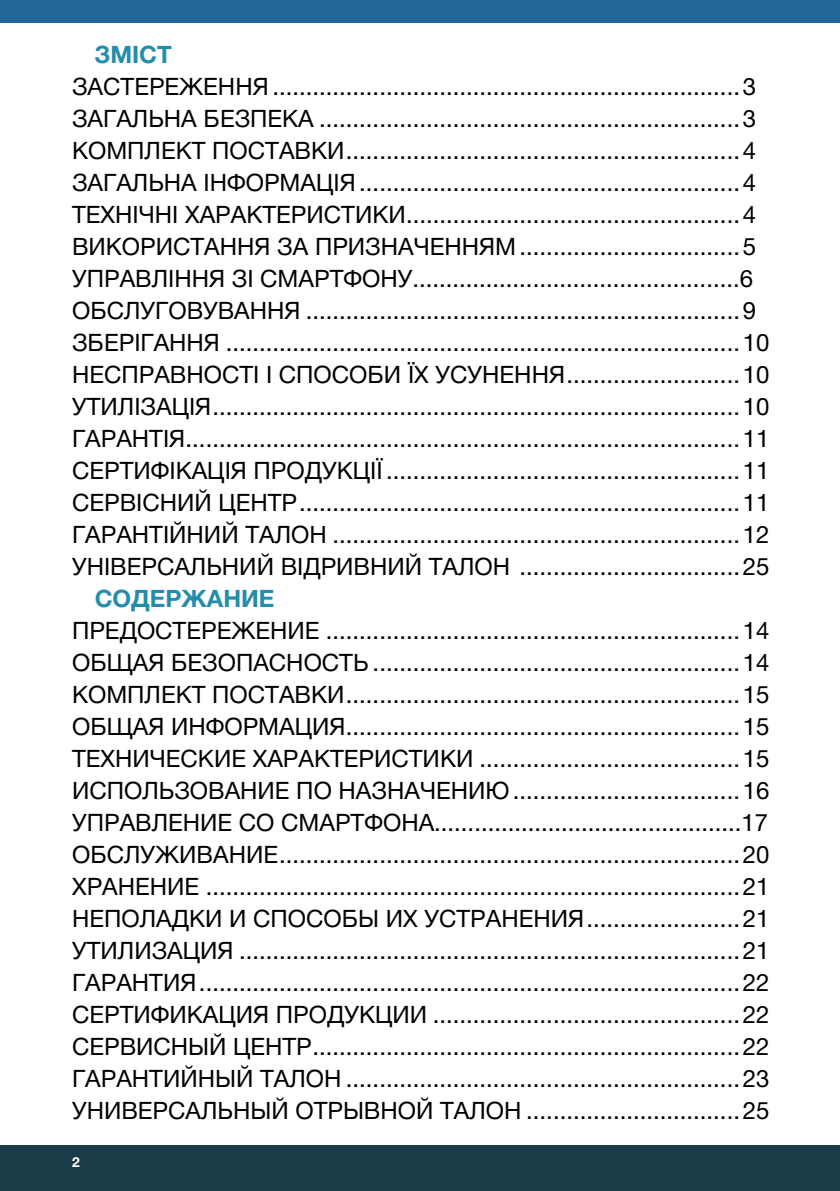
<style>
.page{position:relative;width:840px;height:1191px;background:#fff}
.page>*{position:absolute;margin:0;border:0;box-sizing:border-box;transform-origin:0 0}
.t1{font:24px "Helvetica Neue Cyr";color:#000}
.титул{font:700 24px "Helvetica Neue Cyr";color:#258daa}
.t2{font:700 14px "Helvetica Neue Cyr";color:#fff}
</style>
<div class="page">
<div style="left:0;top:0;width:839px;height:23px;background:#226695"></div>
<div style="left:0;top:1145px;width:839px;height:46px;background:#1a3c49"></div>
<p class="титул" style="left:95px;top:41px;width:78px">ЗМІСТ</p>
<p class="t1" style="left:72px;top:73px;width:685px">ЗАСТЕРЕЖЕННЯ.......................................................................3</p>
<p class="t1" style="left:72px;top:105px;width:685px">ЗАГАЛЬНА БЕЗПЕКА................................................................3</p>
<p class="t1" style="left:72px;top:137px;width:685px">КОМПЛЕКТ ПОСТАВКИ............................................................4</p>
<p class="t1" style="left:72px;top:169px;width:685px">ЗАГАЛЬНА ІНФОРМАЦІЯ..........................................................4</p>
<p class="t1" style="left:72px;top:201px;width:685px">ТЕХНІЧНІ ХАРАКТЕРИСТИКИ...................................................4</p>
<p class="t1" style="left:72px;top:233px;width:685px">ВИКОРИСТАННЯ ЗА ПРИЗНАЧЕННЯМ..................................5</p>
<p class="t1" style="left:72px;top:265px;width:682px">УПРАВЛІННЯ ЗІ СМАРТФОНУ.................................................6</p>
<p class="t1" style="left:72px;top:297px;width:685px">ОБСЛУГОВУВАННЯ..................................................................9</p>
<p class="t1" style="left:72px;top:329px;width:698px">ЗБЕРІГАННЯ..............................................................................10</p>
<p class="t1" style="left:72px;top:361px;width:698px">НЕСПРАВНОСТІ І СПОСОБИ ЇХ УСУНЕННЯ...........................10</p>
<p class="t1" style="left:72px;top:393px;width:698px">УТИЛІЗАЦІЯ................................................................................10</p>
<p class="t1" style="left:72px;top:425px;width:698px">ГАРАНТІЯ....................................................................................11</p>
<p class="t1" style="left:72px;top:457px;width:698px">СЕРТИФІКАЦІЯ ПРОДУКЦІЇ......................................................11</p>
<p class="t1" style="left:72px;top:489px;width:698px">СЕРВІСНИЙ ЦЕНТР...................................................................11</p>
<p class="t1" style="left:72px;top:521px;width:698px">ГАРАНТІЙНИЙ ТАЛОН..............................................................12</p>
<p class="t1" style="left:72px;top:553px;width:698px">УНІВЕРСАЛЬНИЙ ВІДРИВНИЙ ТАЛОН ..................................25</p>
<p class="титул" style="left:95px;top:585px;width:181px">СОДЕРЖАНИЕ</p>
<p class="t1" style="left:72px;top:617px;width:698px">ПРЕДОСТЕРЕЖЕНИЕ...............................................................14</p>
<p class="t1" style="left:72px;top:649px;width:698px">ОБЩАЯ БЕЗОПАСНОСТЬ........................................................14</p>
<p class="t1" style="left:72px;top:681px;width:698px">КОМПЛЕКТ ПОСТАВКИ............................................................15</p>
<p class="t1" style="left:72px;top:713px;width:698px">ОБЩАЯ ИНФОРМАЦИЯ............................................................15</p>
<p class="t1" style="left:72px;top:745px;width:698px">ТЕХНИЧЕСКИЕ ХАРАКТЕРИСТИКИ........................................15</p>
<p class="t1" style="left:72px;top:777px;width:698px">ИСПОЛЬЗОВАНИЕ ПО НАЗНАЧЕНИЮ...................................16</p>
<p class="t1" style="left:72px;top:809px;width:697px">УПРАВЛЕНИЕ СО СМАРТФОНА..............................................17</p>
<p class="t1" style="left:72px;top:841px;width:698px">ОБСЛУЖИВАНИЕ......................................................................20</p>
<p class="t1" style="left:72px;top:873px;width:698px">ХРАНЕНИЕ.................................................................................21</p>
<p class="t1" style="left:72px;top:905px;width:698px">НЕПОЛАДКИ И СПОСОБЫ ИХ УСТРАНЕНИЯ........................21</p>
<p class="t1" style="left:72px;top:937px;width:698px">УТИЛИЗАЦИЯ............................................................................21</p>
<p class="t1" style="left:72px;top:969px;width:698px">ГАРАНТИЯ..................................................................................22</p>
<p class="t1" style="left:72px;top:1001px;width:698px">СЕРТИФИКАЦИЯ ПРОДУКЦИИ...............................................22</p>
<p class="t1" style="left:72px;top:1033px;width:698px">СЕРВИСНЫЙ ЦЕНТР.................................................................22</p>
<p class="t1" style="left:72px;top:1065px;width:698px">ГАРАНТИЙНЫЙ ТАЛОН............................................................23</p>
<p class="t1" style="left:72px;top:1097px;width:698px">УНИВЕРСАЛЬНЫЙ ОТРЫВНОЙ ТАЛОН.................................25</p>
<p class="t2" style="left:72px;top:1154px;width:9px">2</p>
</div>
